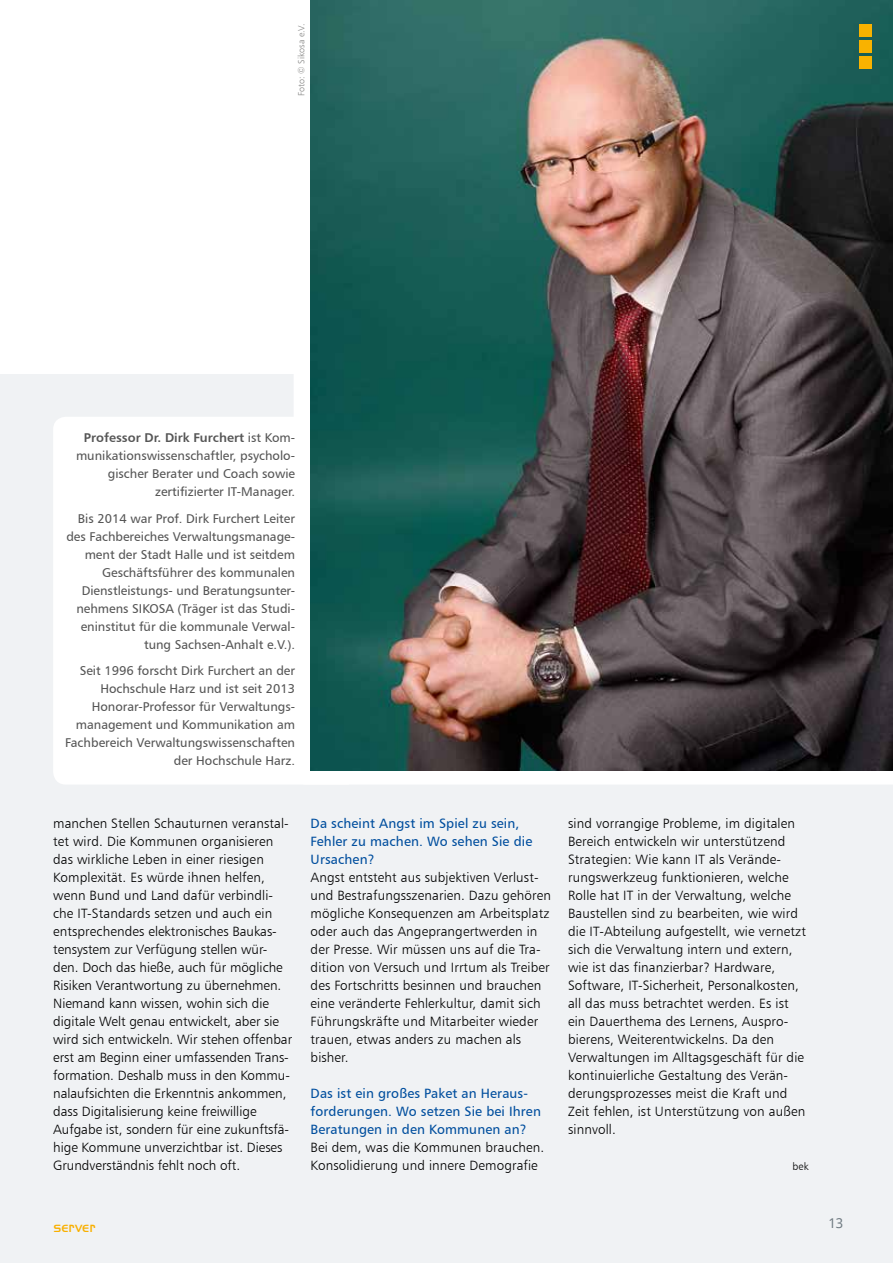
<style>
.page{position:relative;width:893px;height:1263px;background:#fff}
.page>*{position:absolute;margin:0;border:0;box-sizing:border-box;transform-origin:0 0}
.t1{font:15px "Handel Got D Ligh";color:#f9b000}
.t2{font:13.5px/18px "Humanist 777 BT Light B";letter-spacing:.01em;color:#000}
.t3{font:13.5px/18px "Humanist 777 BT Roman B";letter-spacing:.01em;color:#004e9e}
.t4{font:13.5px "Droid Sans";color:#6f7a81}
.t5{font:12.75px/18px "Humanist 777 BT Roman B";color:#565656;text-align:right}
.t6{font:12.75px "Humanist 777 BT Bold B";color:#565656}
.t7{font:10.5px "Humanist 777 BT Light B";color:#000}
.t8{font:9px "Humanist 777 BT Light B";color:#878786}
.s1{font-family:"Humanist 777 BT Roman B"}
</style>
<div class="page">
<div style="left:0;top:374px;width:893px;height:889px;background:#f0f2f4"></div>
<div style="left:294px;top:0;width:599px;height:784px;background:#fff"></div>
<div style="left:53px;top:417px;width:296px;height:367px;background:#fff"></div>
<img style="left:311px;top:0;width:582px;height:771px">
<div style="left:859px;top:24px;width:13px;height:13px;background:#f9b200"></div>
<div style="left:859px;top:40px;width:13px;height:13px;background:#f9b200"></div>
<div style="left:859px;top:56px;width:13px;height:13px;background:#f9b200"></div>
<p class="t8" style="left:296px;top:96px;width:73px;rotate:-90deg">Foto: © Sikosa e.V.</p>
<p class="t6" style="left:84px;top:430px;width:213px">Professor Dr. Dirk Furchert <span class="s1">ist Kom-</span></p>
<p class="t5" style="left:76px;top:447px;width:221px">munikationswissenschaftler, psycholo&shy;gischer Berater und Coach sowie zertifizierter IT-Manager.</p>
<p class="t5" style="left:66px;top:509px;width:230px">Bis 2014 war Prof. Dirk Furchert Leiter des Fachbereiches Verwaltungsmanage&shy;ment der Stadt Halle und ist seitdem Geschäftsführer des kommunalen Dienstleistungs- und Beratungsunter&shy;nehmens SIKOSA (Träger ist das Studi&shy;eninstitut für die kommunale Verwal&shy;tung Sachsen-Anhalt e.V.).</p>
<p class="t5" style="left:65px;top:662px;width:231px">Seit 1996 forscht Dirk Furchert an der Hochschule Harz und ist seit 2013<br>Honorar-Professor für Verwaltungs&shy;management und Kommunikation am Fachbereich Verwaltungswissenschaften der Hochschule Harz.</p>
<p class="t2" style="left:53px;top:814px;width:241px">manchen Stellen Schauturnen veranstal&shy;tet wird. Die Kommunen organisieren das wirkliche Leben in einer riesigen Komplexität. Es würde ihnen helfen, wenn Bund und Land dafür verbindli&shy;che IT-Standards setzen und auch ein entsprechendes elektronisches Baukas&shy;tensystem zur Verfügung stellen wür&shy;den. Doch das hieße, auch für mögliche Risiken Verantwortung zu übernehmen.<br>Niemand kann wissen, wohin sich die digitale Welt genau entwickelt, aber sie wird sich entwickeln. Wir stehen offenbar erst am Beginn einer umfassenden Trans&shy;formation. Deshalb muss in den Kommu&shy;nalaufsichten die Erkenntnis ankommen, dass Digitalisierung keine freiwillige Aufgabe ist, sondern für eine zukunftsfä&shy;hige Kommune unverzichtbar ist. Dieses Grundverständnis fehlt noch oft.</p>
<p class="t3" style="left:311px;top:814px;width:223px">Da scheint Angst im Spiel zu sein,<br>Fehler zu machen. Wo sehen Sie die<br>Ursachen?</p>
<p class="t2" style="left:311px;top:868px;width:242px">Angst entsteht aus subjektiven Verlust&shy;und Bestrafungsszenarien. Dazu gehören mögliche Konsequenzen am Arbeitsplatz oder auch das Angeprangertwerden in der Presse. Wir müssen uns auf die Tra&shy;dition von Versuch und Irrtum als Treiber des Fortschritts besinnen und brauchen eine veränderte Fehlerkultur, damit sich Führungskräfte und Mitarbeiter wieder trauen, etwas anders zu machen als bisher.</p>
<p class="t3" style="left:311px;top:1084px;width:232px">Das ist ein großes Paket an Heraus&shy;forderungen. Wo setzen Sie bei Ihren<br>Beratungen in den Kommunen an?</p>
<p class="t2" style="left:311px;top:1138px;width:235px">Bei dem, was die Kommunen brauchen.<br>Konsolidierung und innere Demografie</p>
<p class="t2" style="left:568px;top:814px;width:239px">sind vorrangige Probleme, im digitalen Bereich entwickeln wir unterstützend Strategien: Wie kann IT als Verände&shy;rungswerkzeug funktionieren, welche Rolle hat IT in der Verwaltung, welche Baustellen sind zu bearbeiten, wie wird die IT-Abteilung aufgestellt, wie vernetzt sich die Verwaltung intern und extern, wie ist das finanzierbar? Hardware, Software, IT-Sicherheit, Personalkosten, all das muss betrachtet werden. Es ist ein Dauerthema des Lernens, Auspro&shy;bierens, Weiterentwickelns. Da den Verwaltungen im Alltagsgeschäft für die kontinuierliche Gestaltung des Verän&shy;derungsprozesses meist die Kraft und Zeit fehlen, ist Unterstützung von außen sinnvoll.</p>
<p class="t7" style="left:792px;top:1160px;width:18px">bek</p>
<p class="t1" style="left:54px;top:1219px;width:43px">server</p>
<p class="t4" style="left:828px;top:1215px;width:16px">13</p>
</div>
